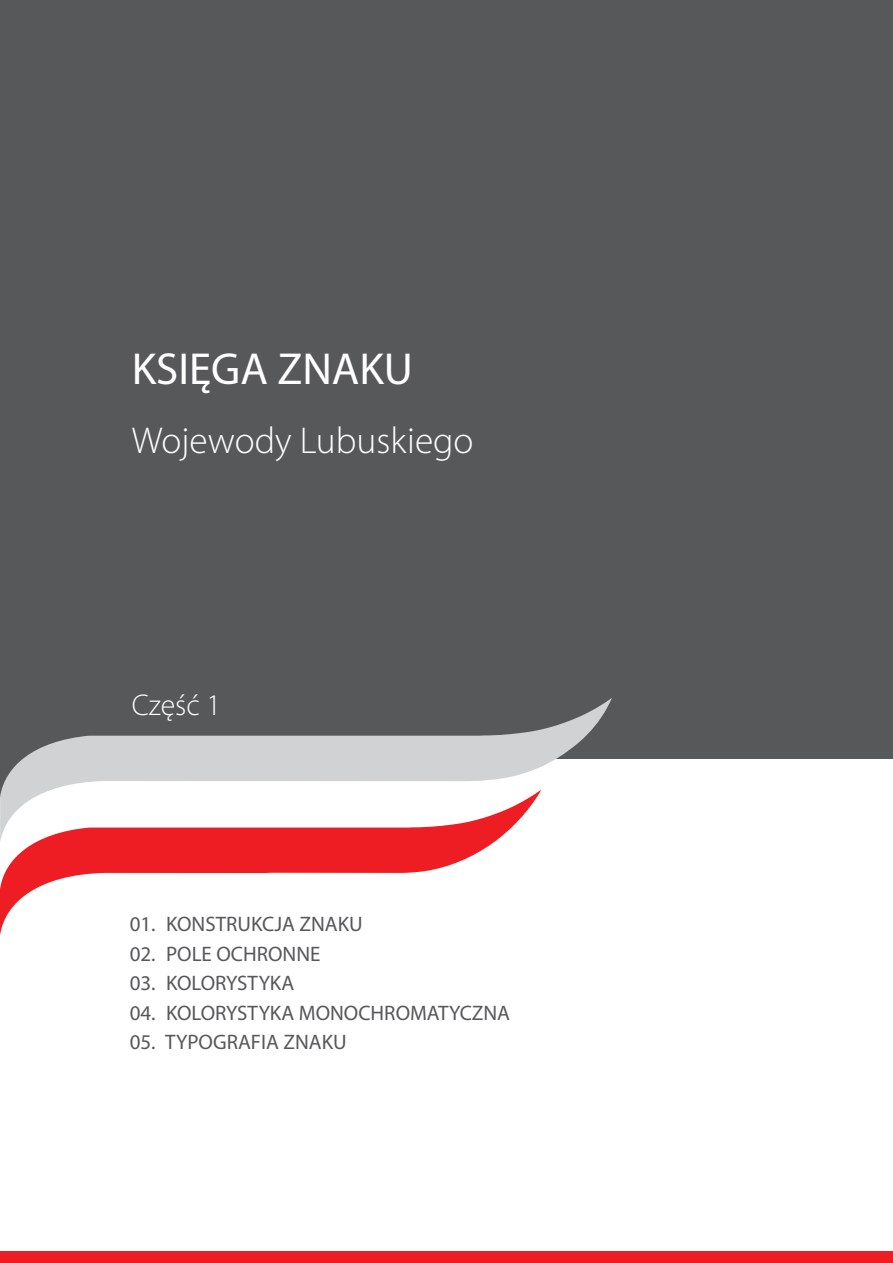
<style>
.page{position:relative;width:893px;height:1263px;background:#fff}
.page>*{position:absolute;margin:0;border:0;box-sizing:border-box;transform-origin:0 0}
.t1{font:45px "Myriad Pro";color:#fff}
.t2{font:300 37.5px "Myriad Pro";color:#fff}
.t3{font:300 30px "Myriad Pro";color:#fff}
.t4{font:21px "Myriad Pro";color:#57585a}
</style>
<div class="page">
<div style="left:0;top:0;width:893px;height:758px;background:#57585a"></div>
<svg style="left:0;top:698px;width:612px;height:92px"></svg>
<svg style="left:0;top:790px;width:541px;height:145px"></svg>
<div style="left:0;top:1251px;width:893px;height:12px;background:#ee1d23"></div>
<h1 class="t1" style="left:132px;top:341px;width:283px">KSIĘGA ZNAKU</h1>
<h2 class="t2" style="left:132px;top:418px;width:343px">Wojewody Lubuskiego</h2>
<h3 class="t3" style="left:132px;top:686px;width:91px">Część 1</h3>
<p class="t4" style="left:130px;top:911px;width:234px">01. KONSTRUKCJA ZNAKU</p>
<p class="t4" style="left:130px;top:941px;width:192px">02. POLE OCHRONNE</p>
<p class="t4" style="left:130px;top:970px;width:166px">03. KOLORYSTYKA</p>
<p class="t4" style="left:130px;top:1000px;width:382px">04. KOLORYSTYKA MONOCHROMATYCZNA</p>
<p class="t4" style="left:130px;top:1029px;width:219px">05. TYPOGRAFIA ZNAKU</p>
</div>
